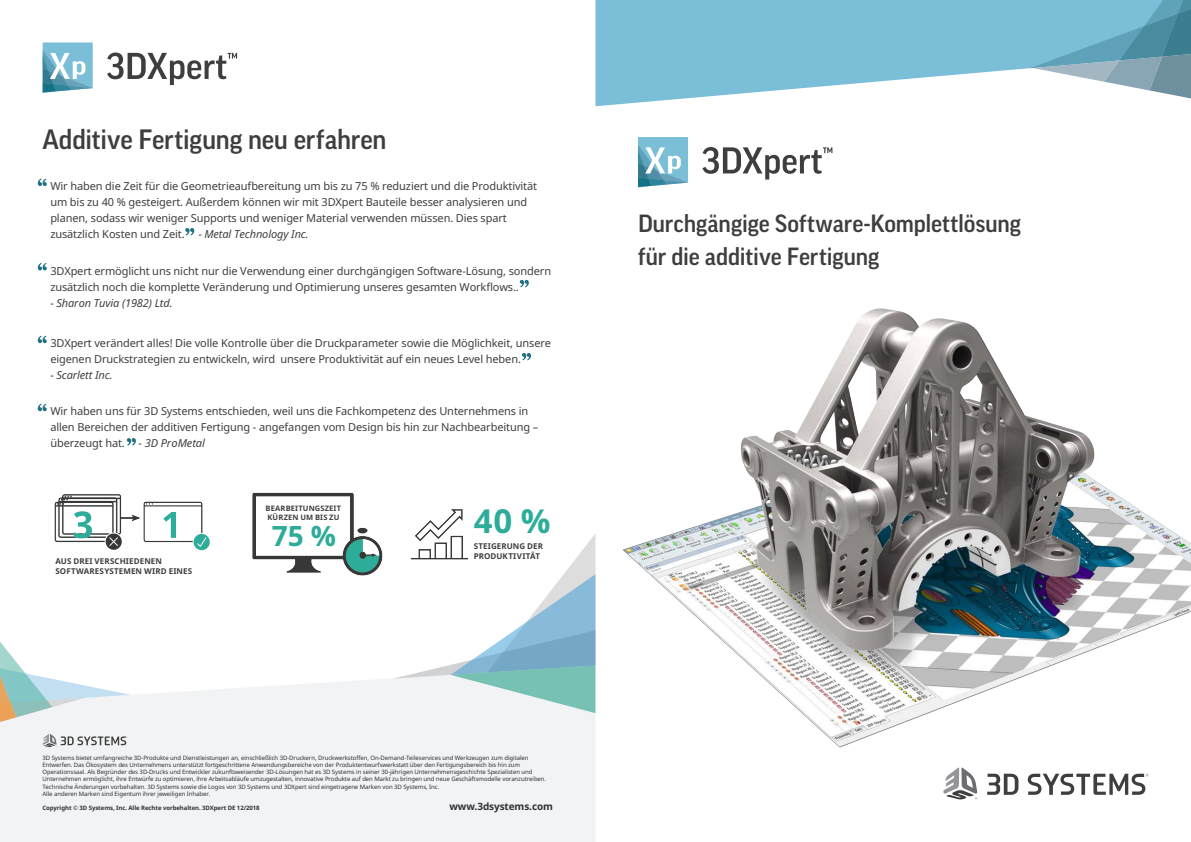
<style>
.page{position:relative;width:1191px;height:842px;background:#fff}
.page>*{position:absolute;margin:0;border:0;box-sizing:border-box;transform-origin:0 0}
.t1{font:700 33px "Noto Sans";color:#2cac99}
.t2{font:700 28px "Noto Sans";color:#2cac99}
.t3{font:500 27px "Good Pro";letter-spacing:-.01em;color:#3e3e3f}
.t4{font:500 24px "Good Pro";letter-spacing:-.005em;color:#3e3e3f}
.t5{font:11px/16px "Noto Sans";letter-spacing:-.01em;color:#3e3e3f}
.t6{font:italic 11px "Noto Sans";letter-spacing:-.01em;color:#3e3e3f}
.t7{font:700 10px "Noto Sans";letter-spacing:-.01em;color:#2f3033}
.t8{font:700 8px "Noto Sans";letter-spacing:.015em;color:#3e3e3f}
.t9{font:700 7.5px "Noto Sans";letter-spacing:.02em;color:#3e3e3f}
.t10{font:6px/7.2px "Noto Sans";letter-spacing:-.01em;color:#2f3033}
.t11{font:700 6px "Noto Sans";letter-spacing:-.01em;color:#2f3033}
.s1{font-style:italic}
</style>
<div class="page">
<svg style="left:38px;top:179px;width:9px;height:7px"></svg>
<svg style="left:38px;top:263px;width:9px;height:7px"></svg>
<svg style="left:38px;top:336px;width:9px;height:7px"></svg>
<svg style="left:38px;top:404px;width:9px;height:7px"></svg>
<svg style="left:185px;top:228px;width:9px;height:7px"></svg>
<svg style="left:520px;top:280px;width:9px;height:7px"></svg>
<svg style="left:522px;top:353px;width:9px;height:7px"></svg>
<svg style="left:127px;top:438px;width:9px;height:8px"></svg>
<img style="left:54px;top:494px;width:156px;height:57px">
<img style="left:418px;top:509px;width:45px;height:24px">
<img style="left:252px;top:492px;width:131px;height:84px">
<div style="left:271px;top:516px;width:66px;height:34px;background:#fff"></div>
<div style="left:259px;top:503px;width:89px;height:20px;background:#fff"></div>
<svg style="left:595px;top:0;width:596px;height:106px;fill:#7bbed8"></svg>
<svg style="left:1029px;top:0;width:162px;height:98px"></svg>
<img style="left:595px;top:308px;width:596px;height:482px">
<svg style="left:702px;top:147px;width:130px;height:33px"></svg>
<svg style="left:638px;top:137px;width:50px;height:50px"></svg>
<svg style="left:943px;top:767px;width:34px;height:33px"></svg>
<svg style="left:987px;top:774px;width:31px;height:21px"></svg>
<svg style="left:1027px;top:774px;width:121px;height:21px"></svg>
<div style="left:0;top:678px;width:595px;height:164px;background:#f2f3f4"></div>
<svg style="left:393px;top:533px;width:202px;height:180px"></svg>
<svg style="left:0;top:642px;width:131px;height:105px"></svg>
<svg style="left:107px;top:53px;width:130px;height:32px"></svg>
<svg style="left:43px;top:43px;width:50px;height:50px"></svg>
<p class="t3" style="left:43px;top:124px;width:345px">Additive Fertigung neu erfahren</p>
<p class="t5" style="left:50px;top:178px;width:488px">Wir haben die Zeit für die Geometrieaufbereitung um bis zu 75 % reduziert und die Produktivität um bis zu 40 % gesteigert. Außerdem können wir mit 3DXpert Bauteile besser analysieren und planen, sodass wir weniger Supports und weniger Material verwenden müssen. Dies spart zusätzlich Kosten und Zeit. <span class="s1">- Metal Technology Inc.</span></p>
<p class="t5" style="left:50px;top:262px;width:502px">3DXpert ermöglicht uns nicht nur die Verwendung einer durchgängigen Software-Lösung, sondern zusätzlich noch die komplette Veränderung und Optimierung unseres gesamten Workflows..</p>
<p class="t6" style="left:50px;top:295px;width:124px">- Sharon Tuvia (1982) Ltd.</p>
<p class="t5" style="left:50px;top:335px;width:502px">3DXpert verändert alles! Die volle Kontrolle über die Druckparameter sowie die Möglichkeit, unsere eigenen Druckstrategien zu entwickeln, wird unsere Produktivität auf ein neues Level heben.</p>
<p class="t6" style="left:50px;top:367px;width:64px">- Scarlett Inc.</p>
<p class="t5" style="left:50px;top:403px;width:489px">Wir haben uns für 3D Systems entschieden, weil uns die Fachkompetenz des Unternehmens in allen Bereichen der additiven Fertigung - angefangen vom Design bis hin zur Nachbearbeitung – überzeugt hat. <span class="s1">- 3D ProMetal</span></p>
<p class="t8" style="left:55px;top:556px;width:108px">AUS DREI VERSCHIEDENEN</p>
<p class="t8" style="left:55px;top:566px;width:138px">SOFTWARESYSTEMEN WIRD EINES</p>
<p class="t9" style="left:265px;top:503px;width:77px">BEARBEITUNGSZEIT</p>
<p class="t9" style="left:267px;top:512px;width:73px">KÜRZEN UM BIS ZU</p>
<p class="t2" style="left:272px;top:516px;width:66px">75 %</p>
<p class="t1" style="left:474px;top:498px;width:78px">40 %</p>
<p class="t8" style="left:474px;top:540px;width:71px">STEIGERUNG DER</p>
<p class="t8" style="left:474px;top:550px;width:68px">PRODUKTIVITÄT</p>
<p class="t10" style="left:43px;top:754px;width:505px">3D Systems bietet umfangreiche 3D-Produkte und Dienstleistungen an, einschließlich 3D-Druckern, Druckwerkstoffen, On-Demand-Teileservices und Werkzeugen zum digitalen Entwerfen. Das Ökosystem des Unternehmens unterstützt fortgeschrittene Anwendungsbereiche von der Produktentwurfswerkstatt über den Fertigungsbereich bis hin zum Operationssaal. Als Begründer des 3D-Drucks und Entwickler zukunftsweisender 3D-Lösungen hat es 3D Systems in seiner 30-jährigen Unternehmensgeschichte Spezialisten und Unternehmen ermöglicht, ihre Entwürfe zu optimieren, ihre Arbeitsabläufe umzugestalten, innovative Produkte auf den Markt zu bringen und neue Geschäftsmodelle voranzutreiben.<br>Technische Änderungen vorbehalten. 3D Systems sowie die Logos von 3D Systems und 3DXpert sind eingetragene Marken von 3D Systems, Inc.</p>
<p class="t10" style="left:43px;top:790px;width:169px">Alle anderen Marken sind Eigentum ihrer jeweiligen Inhaber.</p>
<p class="t11" style="left:43px;top:804px;width:219px">Copyright © 3D Systems, Inc. Alle Rechte vorbehalten. 3DXpert DE 12/2018</p>
<p class="t7" style="left:449px;top:799px;width:105px">www.3dsystems.com</p>
<p class="t4" style="left:638px;top:210px;width:384px">Durchgängige Software-Komplettlösung</p>
<p class="t4" style="left:638px;top:243px;width:243px">für die additive Fertigung</p>
</div>
